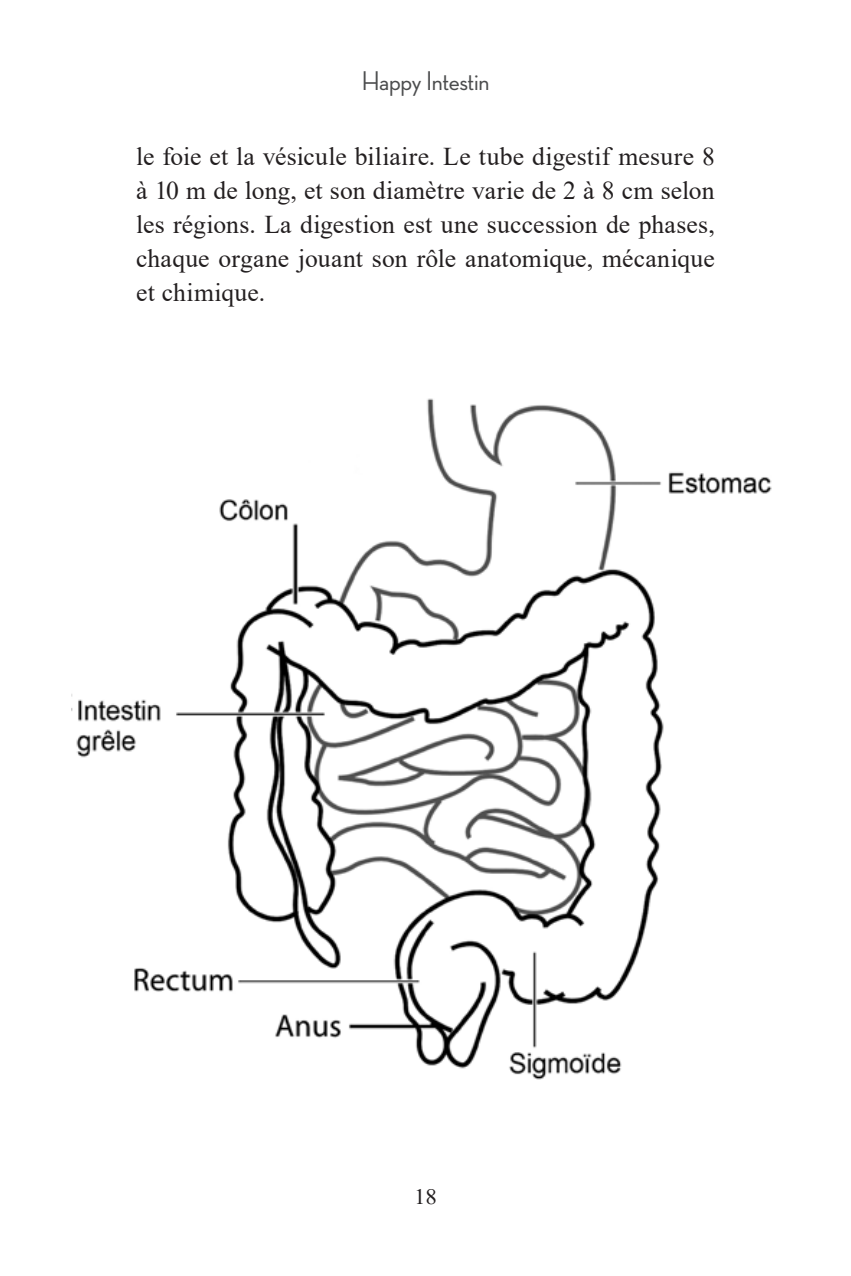
<style>
.page{position:relative;width:851px;height:1276px;background:#fff}
.page>*{position:absolute;margin:0;border:0;box-sizing:border-box;transform-origin:0 0}
.t1{font:500 27.6px "Neutra Disp";letter-spacing:-.015em;color:#4b4c4d}
.t2{font:25.6px/34px "Times New Roman";letter-spacing:.005em;color:#231f20;text-align:justify}
.t3{font:21.8px "Times New Roman";color:#231f20;scale:1.05 1}
</style>
<div class="page">
<img style="left:72px;top:398px;width:700px;height:682px">
<p class="t1" style="left:361px;top:65px;width:129px">Happy Intestin</p>
<p class="t2" style="left:136px;top:139px;width:580px">le foie et la vésicule biliaire. Le tube digestif mesure 8 à 10 m de long, et son diamètre varie de 2 à 8 cm selon les régions. La digestion est une succession de phases, chaque organe jouant son rôle anatomique, mécanique et chimique.</p>
<p class="t3" style="left:414px;top:1181px;width:23px">18</p>
</div>
